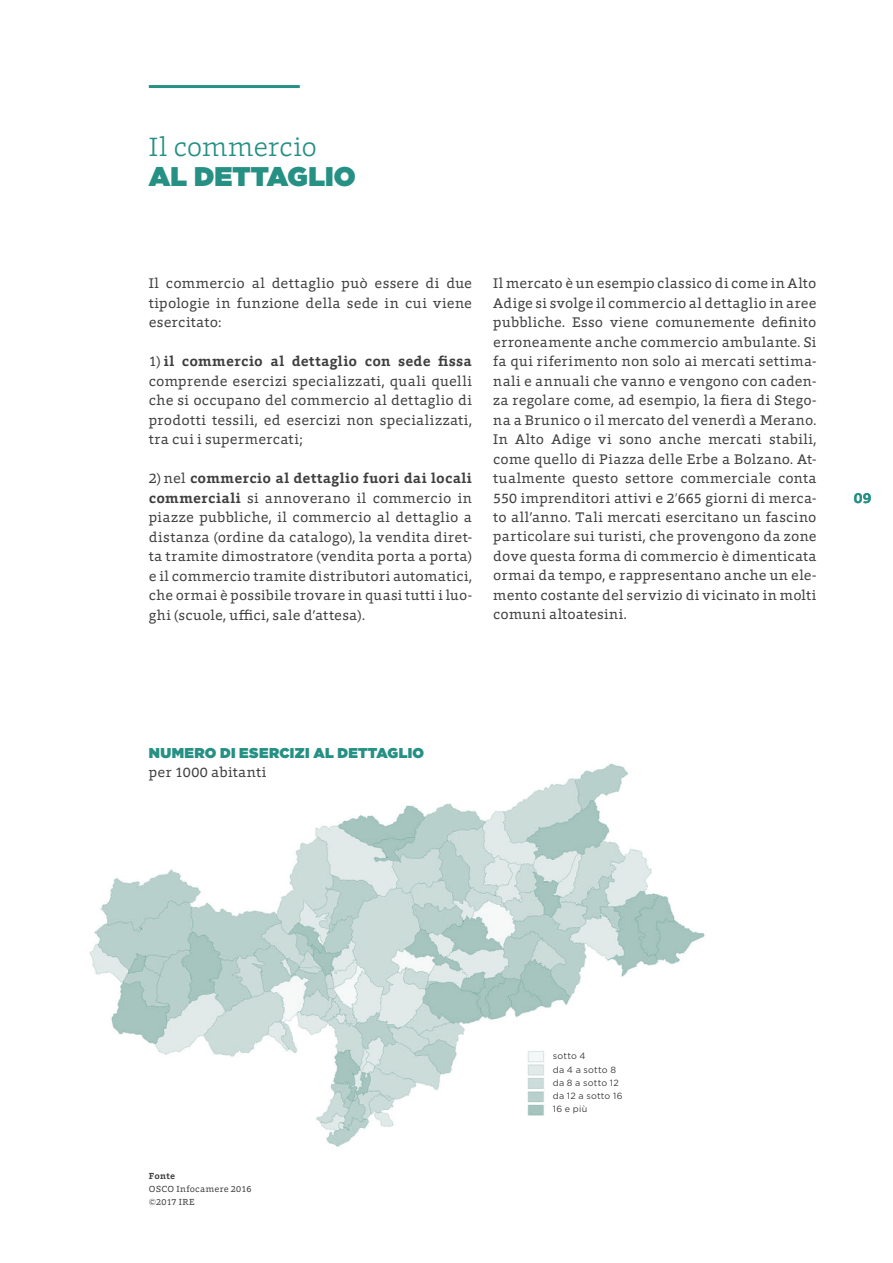
<style>
.page{position:relative;width:893px;height:1263px;background:#fff}
.page>*{position:absolute;margin:0;border:0;box-sizing:border-box;transform-origin:0 0}
.t1{font:300 27px "Foro";color:#269084}
.t2{font:900 27px "Gotham";letter-spacing:.01em;color:#269084}
.t3{font:700 15px "Foro";color:#269084}
.t4{font:14.25px/19.5px "Foro";letter-spacing:.025em;color:#3e3e40;text-align:justify}
.t5{font:900 14.25px "Gotham";letter-spacing:.02em;color:#269084}
.t6{font:9px "Gotham";letter-spacing:.025em;color:#3e3e40}
.t7{font:9px "Foro";letter-spacing:.04em;color:#3e3e40}
.t8{font:700 9px "Foro";letter-spacing:.03em;color:#3e3e40}
.s1{font-weight:700}
.s2{font-weight:300}
</style>
<div class="page">
<img style="left:89px;top:763px;width:616px;height:384px">
<div style="left:548px;top:1043px;width:155px;height:115px;background:#fff"></div>
<hr style="left:149px;top:85px;width:151px;height:3px;background:#269084">
<p class="t1" style="left:149px;top:129px;width:170px">Il commercio</p>
<p class="t2" style="left:149px;top:157px;width:208px">AL DETTAGLIO</p>
<p class="t4" style="left:149px;top:273px;width:325px">Il commercio al dettaglio può essere di due tipologie in funzione della sede in cui viene esercitato:</p>
<p class="t4" style="left:149px;top:351px;width:325px">1) <span class="s1">il commercio al dettaglio con sede fissa </span>comprende esercizi specializzati, quali quelli che si occupano del commercio al dettaglio di prodotti tessili, ed esercizi non specializzati, tra cui i supermercati;</p>
<p class="t4" style="left:149px;top:468px;width:325px">2) nel <span class="s1">commercio al dettaglio fuori dai locali commerciali</span> si annoverano il commercio in piazze pubbliche, il commercio al dettaglio a distanza (ordine da catalogo), la vendita diret&shy;ta tramite dimostratore (vendita porta a porta) e il commercio tramite distributori automatici, che ormai è possibile trovare in quasi tutti i luo&shy;ghi (scuole, uffici, sale d’attesa).</p>
<p class="t4" style="left:493px;top:273px;width:325px">Il mercato è un esempio classico di come in Alto Adige si svolge il commercio al dettaglio in aree pubbliche. Esso viene comunemente definito erroneamente anche commercio ambulante. Si fa qui riferimento non solo ai mercati settima&shy;nali e annuali che vanno e vengono con caden&shy;za regolare come, ad esempio, la fiera di Stego&shy;na a Brunico o il mercato del venerdì a Merano.<br>In Alto Adige vi sono anche mercati stabili, come quello di Piazza delle Erbe a Bolzano. At&shy;tualmente questo settore commerciale conta 550 imprenditori attivi e 2<span class="s2">’</span>665 giorni di merca&shy;to all’anno. Tali mercati esercitano un fascino particolare sui turisti, che provengono da zone dove questa forma di commercio è dimenticata ormai da tempo, e rappresentano anche un ele&shy;mento costante del servizio di vicinato in molti comuni altoatesini.</p>
<p class="t3" style="left:854px;top:488px;width:19px">09</p>
<p class="t5" style="left:149px;top:743px;width:277px">NUMERO DI ESERCIZI AL DETTAGLIO</p>
<p class="t4" style="left:149px;top:762px;width:119px">per 1000 abitanti</p>
<p class="t8" style="left:149px;top:1170px;width:28px">Fonte</p>
<p class="t7" style="left:149px;top:1183px;width:104px">OSCO Infocamere 2016</p>
<p class="t7" style="left:149px;top:1196px;width:47px">©2017 IRE</p>
<p class="t6" style="left:553px;top:1050px;width:34px">sotto 4</p>
<p class="t6" style="left:553px;top:1064px;width:65px">da 4 a sotto 8</p>
<p class="t6" style="left:553px;top:1077px;width:68px">da 8 a sotto 12</p>
<p class="t6" style="left:553px;top:1090px;width:71px">da 12 a sotto 16</p>
<p class="t6" style="left:553px;top:1103px;width:36px">16 e più</p>
</div>
